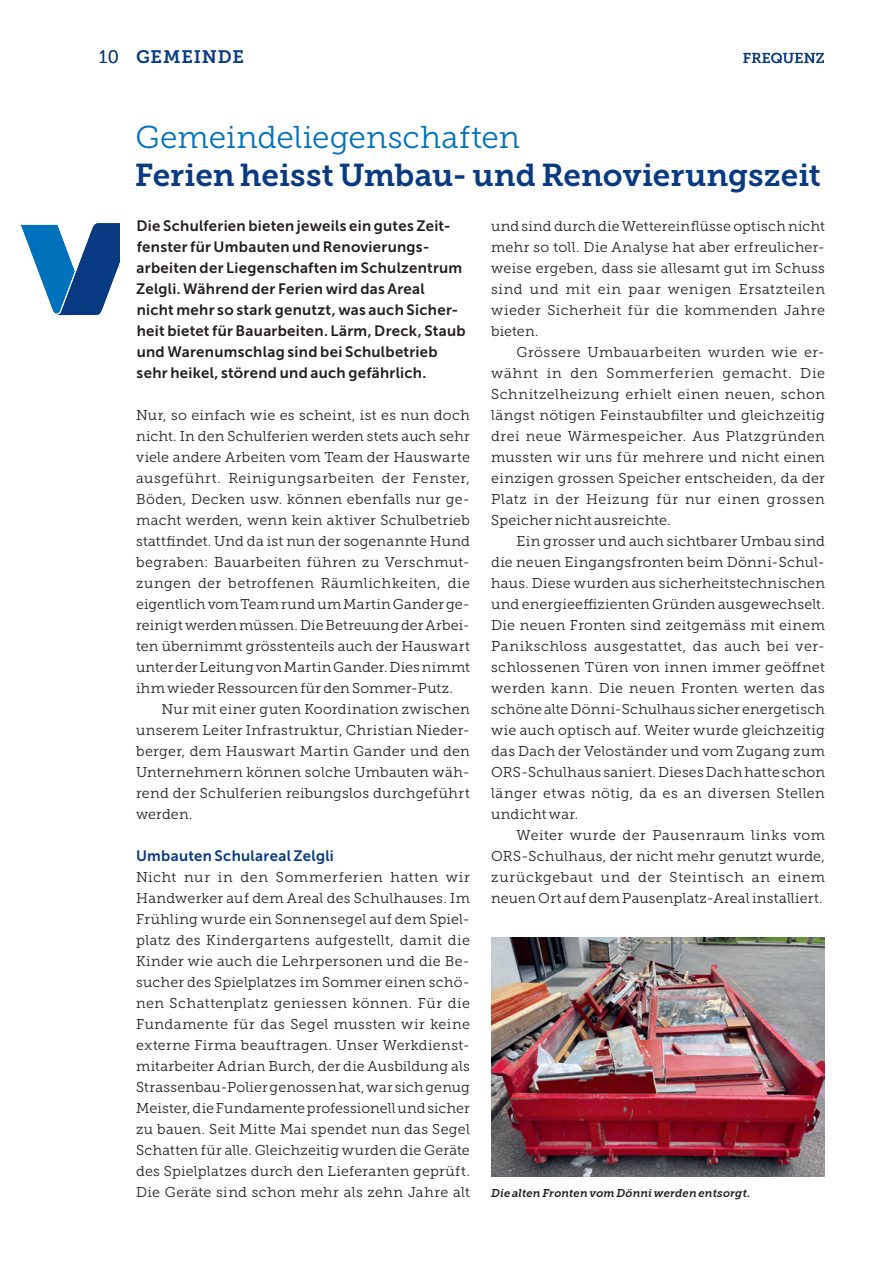
<style>
.page{position:relative;width:893px;height:1263px;background:#fff}
.page>*{position:absolute;margin:0;border:0;box-sizing:border-box;transform-origin:0 0}
.t1{font:31.5px "Museo Slab 700";color:#083a82}
.t2{font:31.5px "Museo Slab 300";color:#0072bc}
.t3{font:18px "Museo Slab 700";letter-spacing:.045em;color:#083a82}
.t4{font:15px/21px "Museo Sans 700";letter-spacing:.02em;color:#231f20}
.t5{font:15px "Museo Sans 700";letter-spacing:.02em;color:#083a82}
.t6{font:14.25px/21px "Museo Slab 300";letter-spacing:.025em;color:#231f20;text-align:justify}
.t7{font:14.25px "Museo Slab 500";letter-spacing:.02em;color:#083a82}
.t8{font:italic 11.25px "Museo Slab 700";letter-spacing:.01em;color:#231f20}
.s1{font-family:"Museo Slab 300"}
</style>
<div class="page">
<svg style="left:21px;top:223px;width:98px;height:92px"></svg>
<img style="left:491px;top:937px;width:334px;height:239px">
<p class="t3" style="left:99px;top:47px;width:146px"><span class="s1">10</span> GEMEINDE</p>
<p class="t7" style="left:743px;top:50px;width:84px">FREQUENZ</p>
<h1 class="t2" style="left:136px;top:120px;width:386px">Gemeindeliegenschaften</h1>
<h1 class="t1" style="left:135px;top:157px;width:688px">Ferien heisst Umbau- und Renovierungszeit</h1>
<p class="t4" style="left:136px;top:215px;width:331px">Die Schulferien bieten jeweils ein gutes Zeit&shy;fenster für Umbauten und Renovierungs&shy;arbeiten der Liegenschaften im Schulzentrum Zelgli. Während der Ferien wird das Areal nicht mehr so stark genutzt, was auch Sicher&shy;heit bietet für Bauarbeiten. Lärm, Dreck, Staub und Warenumschlag sind bei Schulbetrieb sehr heikel, störend und auch gefährlich.</p>
<p class="t6" style="left:136px;top:405px;width:335px;text-align:left">Nur, so einfach wie es scheint, ist es nun doch nicht. In den Schulferien werden stets auch sehr viele andere Arbeiten vom Team der Hauswarte ausgeführt. Reinigungsarbeiten der Fenster, Böden, Decken usw. können ebenfalls nur ge&shy;macht werden, wenn kein aktiver Schulbetrieb stattfindet. Und da ist nun der sogenannte Hund begraben: Bauarbeiten führen zu Verschmut&shy;zungen der betroffenen Räumlichkeiten, die eigentlich vom Team rund um Martin Gander ge-- reinigt werden müssen. Die Betreuung der Arbei&shy;ten übernimmt grösstenteils auch der Hauswart unter der Leitung von Martin Gander. Dies nimmt ihm wieder Ressourcen für den Sommer-Putz.</p>
<p class="t6" style="left:136px;top:699px;width:335px;text-indent:26px">Nur mit einer guten Koordination zwischen unserem Leiter Infrastruktur, Christian Nieder&shy;berger, dem Hauswart Martin Gander und den Unternehmern können solche Umbauten wäh&shy;rend der Schulferien reibungslos durchgeführt werden.</p>
<p class="t5" style="left:136px;top:847px;width:199px">Umbauten Schulareal Zelgli</p>
<p class="t6" style="left:136px;top:867px;width:335px;text-align:left">Nicht nur in den Sommerferien hatten wir Handwerker auf dem Areal des Schulhauses. Im Frühling wurde ein Sonnensegel auf dem Spiel&shy;platz des Kindergartens aufgestellt, damit die Kinder wie auch die Lehrpersonen und die Be-- sucher des Spielplatzes im Sommer einen schö&shy;nen Schattenplatz geniessen können. Für die Fundamente für das Segel mussten wir keine externe Firma beauftragen. Unser Werkdienst&shy;mitarbeiter Adrian Burch, der die Ausbildung als Strassenbau-Polier genossen hat, war sich genug Meister, die Fundamente professionell und sicher zu bauen. Seit Mitte Mai spendet nun das Segel Schatten für alle. Gleichzeitig wurden die Geräte des Spielplatzes durch den Lieferanten geprüft.<br>Die Geräte sind schon mehr als zehn Jahre alt</p>
<p class="t6" style="left:491px;top:216px;width:335px">und sind durch die Wettereinflüsse optisch nicht mehr so toll. Die Analyse hat aber erfreulicher&shy;weise ergeben, dass sie allesamt gut im Schuss sind und mit ein paar wenigen Ersatzteilen wieder Sicherheit für die kommenden Jahre bieten.</p>
<p class="t6" style="left:491px;top:342px;width:335px;text-align:left;text-indent:26px">Grössere Umbauarbeiten wurden wie er-- wähnt in den Sommerferien gemacht. Die Schnitzelheizung erhielt einen neuen, schon längst nötigen Feinstaubfilter und gleichzeitig drei neue Wärmespeicher. Aus Platzgründen mussten wir uns für mehrere und nicht einen einzigen grossen Speicher entscheiden, da der Platz in der Heizung für nur einen grossen Speicher nicht ausreichte.</p>
<p class="t6" style="left:491px;top:531px;width:335px;text-indent:26px">Ein grosser und auch sichtbarer Umbau sind die neuen Eingangsfronten beim Dönni-Schul&shy;haus. Diese wurden aus sicherheitstechnischen und energieeffizienten Gründen ausgewechselt.<br>Die neuen Fronten sind zeitgemäss mit einem Panikschloss ausgestattet, das auch bei ver&shy;schlossenen Türen von innen immer geöffnet werden kann. Die neuen Fronten werten das schöne alte Dönni-Schulhaus sicher energetisch wie auch optisch auf. Weiter wurde gleichzeitig das Dach der Veloständer und vom Zugang zum ORS-Schulhaus saniert. Dieses Dach hatte schon länger etwas nötig, da es an diversen Stellen undicht war.</p>
<p class="t6" style="left:491px;top:825px;width:335px;text-indent:26px">Weiter wurde der Pausenraum links vom ORS-Schulhaus, der nicht mehr genutzt wurde, zurückgebaut und der Steintisch an einem neuen Ort auf dem Pausenplatz-Areal installiert.</p>
<p class="t8" style="left:491px;top:1187px;width:261px">Die alten Fronten vom Dönni werden entsorgt.</p>
</div>
